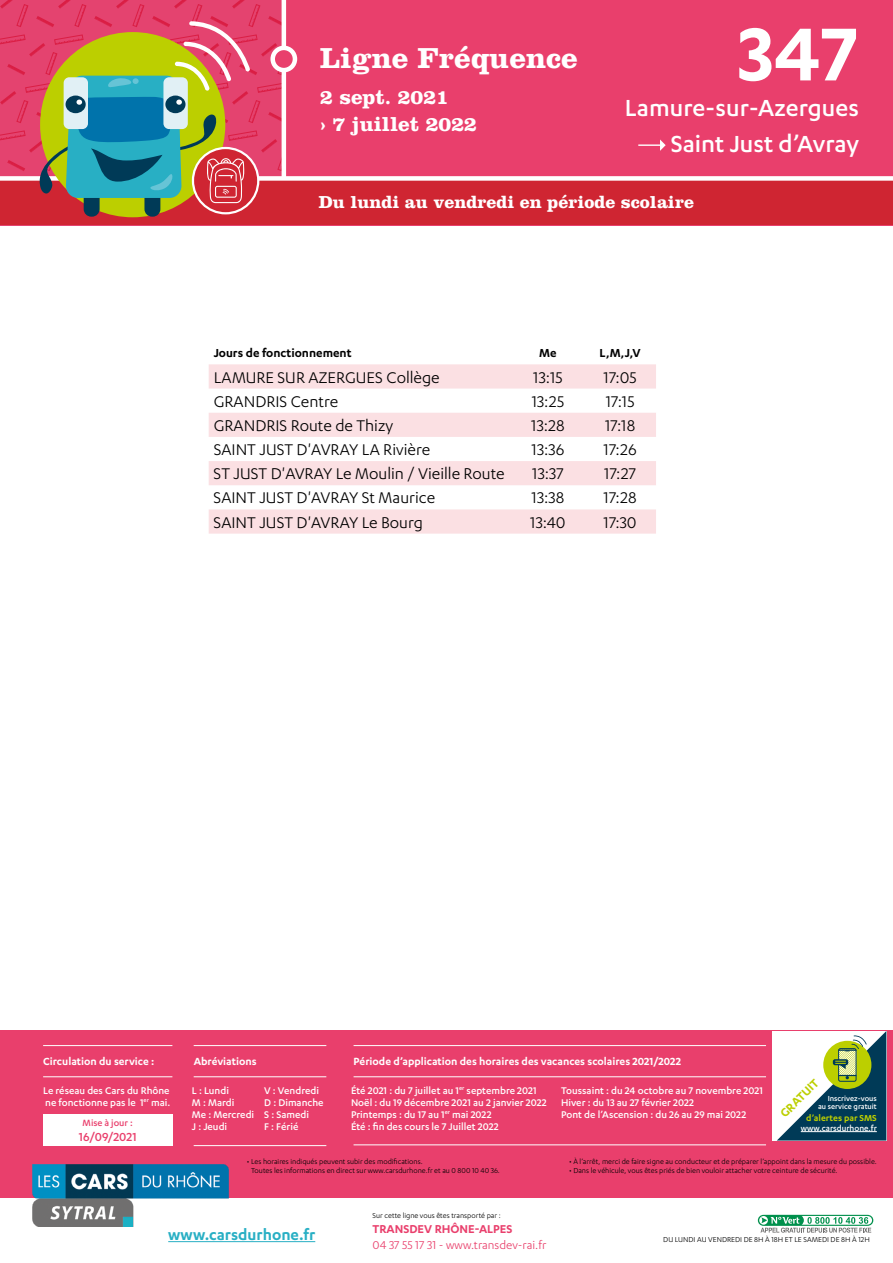
<style>
.page{position:relative;width:893px;height:1263px;background:#fff}
.page>*{position:absolute;margin:0;border:0;box-sizing:border-box;transform-origin:0 0}
.t1{font:600 87px "Karbon";color:#fff}
.t2{font:700 30px "Clarendon LT Std";color:#fff}
.t3{font:500 27px/35.7px "Karbon";color:#fff;text-align:right}
.t4{font:700 21px/27px "Clarendon LT Std";color:#fff}
.t5{font:18px "Karbon";color:#000}
.t6{font:700 18px "Clarendon LT Std";color:#fff}
.t7{font:600 17.55px "Karbon";color:#28afc4}
.t8{font:600 13.5px "Karbon";color:#000}
.t9{font:500 13.5px "Karbon";color:#e93f6c}
.t10{font:600 13.5px "Karbon";color:#bccf00}
.t11{font:600 13.5px "Karbon";color:#020203}
.t12{font:600 13.2px/15.9px "Karbon";color:#e93f6c}
.t13{font:600 12px "Karbon";color:#fff}
.t14{font:500 11.25px/12px "Karbon";color:#fff}
.t15{font:500 10.5px "Karbon";color:#e93f6c}
.t16{font:600 10.05px "Karbon";color:#bccf00}
.t17{font:500 9.3px "Karbon";color:#fff}
.t18{font:500 8.55px/7.8px "Karbon";color:#fff;text-align:right}
.t19{font:8.25px/9px "Karbon";color:#000}
.s1{font-weight:400;color:#e9416d}
.s2{font-weight:400}
.s3{font-weight:400;color:#e9416c}
</style>
<div class="page">
<div style="left:0;top:1031px;width:893px;height:167px;background:#e93f6c"></div>
<svg style="left:757px;top:1214px;width:117px;height:13px"></svg>
<svg style="left:758px;top:1215px;width:115px;height:18px"></svg>
<hr style="left:168px;top:1241px;width:147px;height:1px;background:#28afc4">
<img style="left:33px;top:1164px;width:195px;height:62px">
<hr style="left:43px;top:1045px;width:129px;height:1px;background:#fff">
<hr style="left:43px;top:1076px;width:129px;height:1px;background:#fff">
<hr style="left:194px;top:1045px;width:132px;height:1px;background:#fff">
<hr style="left:194px;top:1076px;width:132px;height:1px;background:#fff">
<hr style="left:194px;top:1145px;width:132px;height:1px;background:#fff">
<hr style="left:354px;top:1045px;width:412px;height:1px;background:#fff">
<hr style="left:354px;top:1076px;width:412px;height:1px;background:#fff">
<hr style="left:354px;top:1144px;width:412px;height:1px;background:#fff">
<div style="left:43px;top:1114px;width:129px;height:32px;background:#fff"></div>
<div style="left:772px;top:1031px;width:114px;height:109px;background:#fff"></div>
<svg style="left:777px;top:1031px;width:109px;height:109px"></svg>
<hr style="left:801px;top:1131px;width:76px;height:1px;background:#fff">
<div style="left:0;top:0;width:893px;height:225px;background:#e93f6c"></div>
<svg style="left:0;top:0;width:282px;height:176px"></svg>
<div style="left:0;top:178px;width:893px;height:47px;background:#cf2532"></div>
<div style="left:0;top:176px;width:893px;height:5px;background:#fff"></div>
<hr style="left:282px;top:0;width:4px;height:178px;background:#fff">
<svg style="left:273px;top:48px;width:22px;height:22px"></svg>
<div style="left:270px;top:46px;width:27px;height:26px;border:4px solid #fff;border-radius:50%"></div>
<svg style="left:660px;top:140px;width:6px;height:11px"></svg>
<hr style="left:638px;top:144px;width:23px;height:2px;background:#fff">
<div style="left:84px;top:190px;width:16px;height:27px;background:#003a57;border-radius:8px"></div>
<div style="left:144px;top:190px;width:16px;height:27px;background:#003a57;border-radius:8px"></div>
<svg style="left:193px;top:148px;width:65px;height:65px"></svg>
<div style="left:192px;top:147px;width:67px;height:67px;border:2px solid #fff;border-radius:50%"></div>
<svg style="left:35px;top:21px;width:215px;height:185px"></svg>
<svg style="left:209px;top:364px;width:447px;height:170px;fill:#fbe0e3"></svg>
<h2 class="t2" style="left:320px;top:40px;width:259px">Ligne Fréquence</h2>
<h1 class="t1" style="left:738px;top:5px;width:123px">347</h1>
<h3 class="t4" style="left:320px;top:83px;width:158px">2 sept. 2021<br>› 7 juillet 2022</h3>
<h3 class="t3" style="left:625px;top:89px;width:236px">Lamure-sur-Azergues<br>Saint Just d’Avray</h3>
<h3 class="t6" style="left:319px;top:191px;width:377px">Du lundi au vendredi en période scolaire</h3>
<h3 class="t8" style="left:214px;top:345px;width:139px">Jours de fonctionnement</h3>
<h3 class="t8" style="left:539px;top:345px;width:19px">Me</h3>
<h3 class="t11" style="left:600px;top:345px;width:43px">L,M,J,V</h3>
<h3 class="t5" style="left:214px;top:367px;width:228px">LAMURE SUR AZERGUES Collège</h3>
<h3 class="t5" style="left:533px;top:367px;width:31px">13:15</h3>
<h3 class="t5" style="left:604px;top:367px;width:35px">17:05</h3>
<h3 class="t5" style="left:214px;top:391px;width:126px">GRANDRIS Centre</h3>
<h3 class="t5" style="left:532px;top:391px;width:34px">13:25</h3>
<h3 class="t5" style="left:606px;top:391px;width:30px">17:15</h3>
<h3 class="t5" style="left:214px;top:416px;width:181px">GRANDRIS Route de Thizy</h3>
<h3 class="t5" style="left:531px;top:416px;width:35px">13:28</h3>
<h3 class="t5" style="left:605px;top:416px;width:32px">17:18</h3>
<h3 class="t5" style="left:214px;top:440px;width:218px">SAINT JUST D'AVRAY LA Rivière</h3>
<h3 class="t5" style="left:532px;top:440px;width:34px">13:36</h3>
<h3 class="t5" style="left:604px;top:440px;width:35px">17:26</h3>
<h3 class="t5" style="left:214px;top:464px;width:293px">ST JUST D'AVRAY Le Moulin / Vieille Route</h3>
<h3 class="t5" style="left:532px;top:464px;width:33px">13:37</h3>
<h3 class="t5" style="left:604px;top:464px;width:33px">17:27</h3>
<h3 class="t5" style="left:214px;top:488px;width:223px">SAINT JUST D'AVRAY St Maurice</h3>
<h3 class="t5" style="left:532px;top:488px;width:34px">13:38</h3>
<h3 class="t5" style="left:604px;top:488px;width:34px">17:28</h3>
<h3 class="t5" style="left:214px;top:512px;width:211px">SAINT JUST D'AVRAY Le Bourg</h3>
<h3 class="t5" style="left:530px;top:512px;width:37px">13:40</h3>
<h3 class="t5" style="left:603px;top:512px;width:35px">17:30</h3>
<h3 class="t13" style="left:43px;top:1055px;width:113px">Circulation du service :</h3>
<h3 class="t14" style="left:43px;top:1084px;width:129px">Le réseau des Cars du Rhône ne fonctionne pas le 1<sup>er</sup> mai.</h3>
<p class="t15" style="left:83px;top:1117px;width:52px">Mise à jour :</p>
<h3 class="t9" style="left:79px;top:1129px;width:59px">16/09/2021</h3>
<h3 class="t13" style="left:194px;top:1055px;width:65px">Abréviations</h3>
<h3 class="t13" style="left:354px;top:1055px;width:329px">Période d’application des horaires des vacances scolaires 2021/2022</h3>
<h3 class="t14" style="left:351px;top:1084px;width:197px">Été 2021 : du 7 juillet au 1<sup>er</sup> septembre 2021<br>Noël : du 19 décembre 2021 au 2 janvier 2022<br>Printemps : du 17 au 1<sup>er</sup> mai 2022<br>Été : fin des cours le 7 Juillet 2022</h3>
<h3 class="t14" style="left:561px;top:1084px;width:203px">Toussaint : du 24 octobre au 7 novembre 2021<br>Hiver : du 13 au 27 février 2022<br>Pont de l’Ascension : du 26 au 29 mai 2022</h3>
<h3 class="t14" style="left:264px;top:1084px;width:61px">V : Vendredi<br>D : Dimanche<br>S : Samedi<br>F : Férié</h3>
<h3 class="t14" style="left:192px;top:1084px;width:64px">L : Lundi<br>M : Mardi<br>Me : Mercredi<br>J : Jeudi</h3>
<h3 class="t10" style="left:777px;top:1110px;width:50px;rotate:-45deg">GRATUIT</h3>
<p class="t18" style="left:818px;top:1094px;width:60px">Inscrivez-vous au service gratuit</p>
<p class="t16" style="left:806px;top:1112px;width:72px">d’alertes par SMS</p>
<p class="t17" style="left:801px;top:1123px;width:78px">www.carsdurhone.fr</p>
<p class="t19" style="left:251px;top:1156px;width:250px;text-indent:-4px">• Les horaires indiqués peuvent subir des modifications.<br>Toutes les informations en direct sur www.carsdurhone.fr et au 0 800 10 40 36.</p>
<p class="t19" style="left:569px;top:1156px;width:309px">• À l’arrêt, merci de faire signe au conducteur et de préparer l’appoint dans la mesure du possible.</p>
<p class="t19" style="left:569px;top:1165px;width:270px">• Dans le véhicule, vous êtes priés de bien vouloir attacher votre ceinture de sécurité.</p>
<h3 class="t7" style="left:168px;top:1224px;width:149px">www.carsdurhone.fr</h3>
<p class="t19" style="left:373px;top:1211px;width:130px">Sur cette ligne vous êtes transporté par :</p>
<h3 class="t12" style="left:373px;top:1220px;width:175px">TRANSDEV RHÔNE-ALPES<br><span class="s1">04 37 55 17 31</span> <span class="s2">-</span> <span class="s3">www.transdev-rai.fr</span></h3>
<p class="t19" style="left:663px;top:1235px;width:208px">DU LUNDI AU VENDREDI DE 8H À 18H ET LE SAMEDI DE 8H À 12H</p>
</div>
